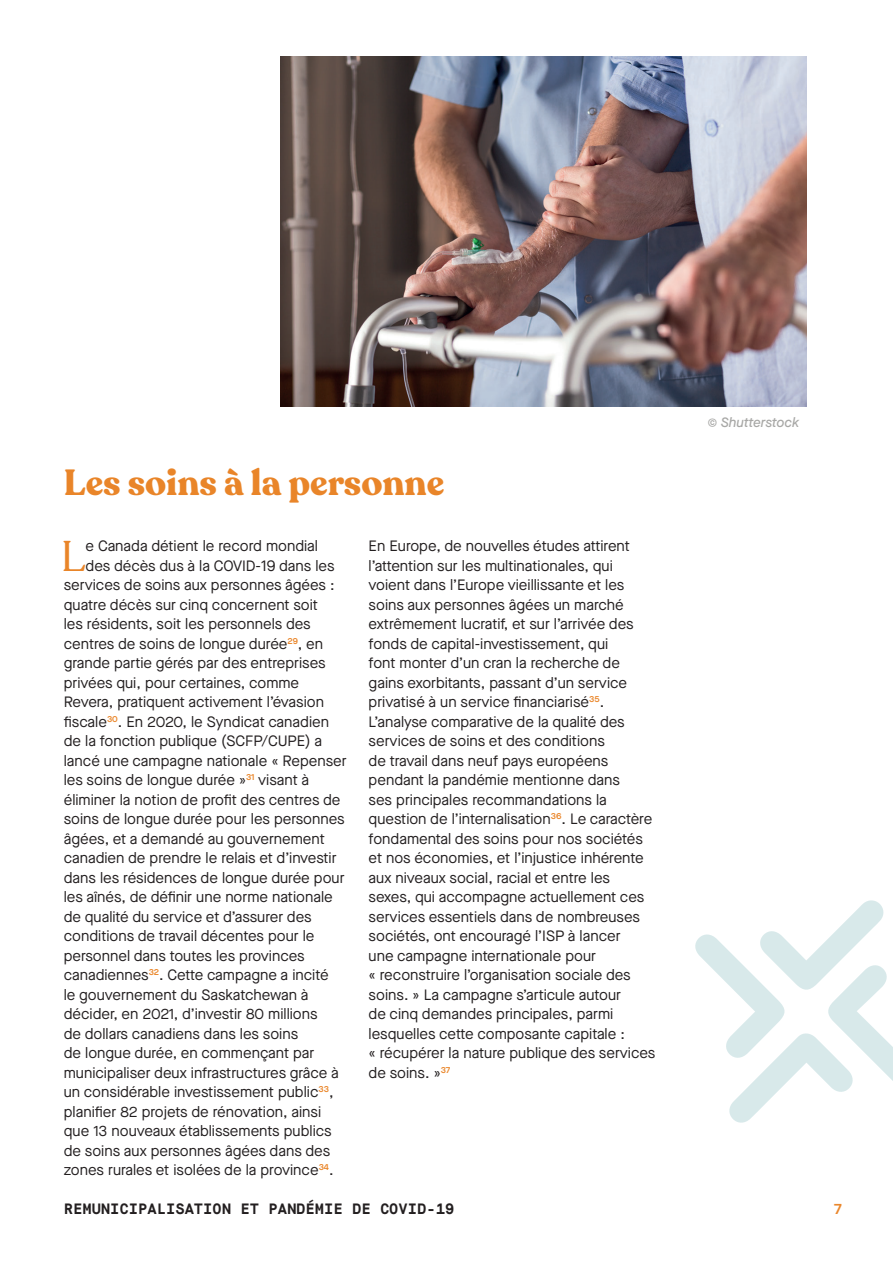
<style>
.page{position:relative;width:893px;height:1263px;background:#fff}
.page>*{position:absolute;margin:0;border:0;box-sizing:border-box;transform-origin:0 0}
.t1{font:42.45px "Recoleta Regular DEMO";color:#e98529}
.Body_text{font:700 36px "Recoleta";color:#e98529}
.t2{font:15px/19.5px "Maison Neue";color:#231f20}
.t3{font:700 15px "Maison Mono";color:#231f20}
.t4{font:600 15px "Maison Neue";color:#ea872c}
.Source{font:italic 500 13.5px "Maison Neue";color:#a8a8a6}
</style>
<div class="page">
<svg style="left:695px;top:900px;width:198px;height:223px"></svg>
<img style="left:280px;top:56px;width:526px;height:351px">
<p class="Body_text" style="left:64px;top:460px;width:382px">Les soins à la personne</p>
<p class="t1" style="left:61px;top:537px;width:26px">L</p>
<p class="t2" style="left:86px;top:536px;width:234px">e Canada détient le record mondial</p>
<p class="t2" style="left:369px;top:536px;width:288px">En Europe, de nouvelles études attirent l’attention sur les multinationales, qui voient dans l’Europe vieillissante et les soins aux personnes âgées un marché extrêmement lucratif, et sur l’arrivée des fonds de capital-investissement, qui<br>font monter d’un cran la recherche de gains exorbitants, passant d’un service privatisé à un service financiarisé<sup>35</sup>.<br>L’analyse comparative de la qualité des services de soins et des conditions<br>de travail dans neuf pays européens pendant la pandémie mentionne dans<br>ses principales recommandations la question de l’internalisation<sup>36</sup>. Le caractère fondamental des soins pour nos sociétés et nos économies, et l’injustice inhérente aux niveaux social, racial et entre les sexes, qui accompagne actuellement ces services essentiels dans de nombreuses sociétés, ont encouragé l’ISP à lancer<br>une campagne internationale pour<br>« reconstruire l’organisation sociale des soins. » La campagne s’articule autour<br>de cinq demandes principales, parmi lesquelles cette composante capitale :<br>« récupérer la nature publique des services de soins. »<sup>37</sup></p>
<p class="t2" style="left:86px;top:556px;width:250px">des décès dus à la COVID-19 dans les</p>
<p class="t2" style="left:64px;top:575px;width:272px">services de soins aux personnes âgées :</p>
<p class="t2" style="left:64px;top:595px;width:256px">quatre décès sur cinq concernent soit</p>
<p class="t2" style="left:64px;top:614px;width:248px">les résidents, soit les personnels des</p>
<p class="t2" style="left:64px;top:634px;width:261px">centres de soins de longue durée<sup>29</sup>, en</p>
<p class="t2" style="left:64px;top:653px;width:264px">grande partie gérés par des entreprises</p>
<p class="t2" style="left:64px;top:673px;width:237px">privées qui, pour certaines, comme</p>
<p class="t2" style="left:64px;top:692px;width:262px">Revera, pratiquent activement l’évasion</p>
<p class="t2" style="left:64px;top:712px;width:267px">fiscale<sup>30</sup>. En 2020, le Syndicat canadien</p>
<p class="t2" style="left:64px;top:731px;width:260px">de la fonction publique (SCFP/CUPE) a</p>
<p class="t2" style="left:64px;top:751px;width:284px">lancé une campagne nationale « Repenser</p>
<p class="t2" style="left:64px;top:770px;width:247px">les soins de longue durée »<sup>31</sup> visant à</p>
<p class="t2" style="left:64px;top:790px;width:278px">éliminer la notion de profit des centres de</p>
<p class="t2" style="left:64px;top:809px;width:282px">soins de longue durée pour les personnes</p>
<p class="t2" style="left:64px;top:829px;width:262px">âgées, et a demandé au gouvernement</p>
<p class="t2" style="left:64px;top:848px;width:274px">canadien de prendre le relais et d’investir</p>
<p class="t2" style="left:64px;top:868px;width:282px">dans les résidences de longue durée pour</p>
<p class="t2" style="left:64px;top:887px;width:270px">les aînés, de définir une norme nationale</p>
<p class="t2" style="left:64px;top:907px;width:249px">de qualité du service et d’assurer des</p>
<p class="t2" style="left:64px;top:926px;width:252px">conditions de travail décentes pour le</p>
<p class="t2" style="left:64px;top:946px;width:243px">personnel dans toutes les provinces</p>
<p class="t2" style="left:64px;top:965px;width:266px">canadiennes<sup>32</sup>. Cette campagne a incité</p>
<p class="t2" style="left:64px;top:985px;width:246px">le gouvernement du Saskatchewan à</p>
<p class="t2" style="left:64px;top:1004px;width:255px">décider, en 2021, d’investir 80 millions</p>
<p class="t2" style="left:64px;top:1024px;width:236px">de dollars canadiens dans les soins</p>
<p class="t2" style="left:64px;top:1043px;width:252px">de longue durée, en commençant par</p>
<p class="t2" style="left:64px;top:1063px;width:277px">municipaliser deux infrastructures grâce à</p>
<p class="t2" style="left:64px;top:1082px;width:271px">un considérable investissement public<sup>33</sup>,</p>
<p class="t2" style="left:64px;top:1102px;width:259px">planifier 82 projets de rénovation, ainsi</p>
<p class="t2" style="left:64px;top:1121px;width:269px">que 13 nouveaux établissements publics</p>
<p class="t2" style="left:64px;top:1141px;width:268px">de soins aux personnes âgées dans des</p>
<p class="t2" style="left:64px;top:1160px;width:271px">zones rurales et isolées de la province<sup>34</sup>.</p>
<p class="Source" style="left:707px;top:413px;width:93px">© Shutterstock</p>
<p class="t3" style="left:64px;top:1199px;width:392px">REMUNICIPALISATION ET PANDÉMIE DE COVID-19</p>
<p class="t4" style="left:834px;top:1198px;width:9px">7</p>
</div>
